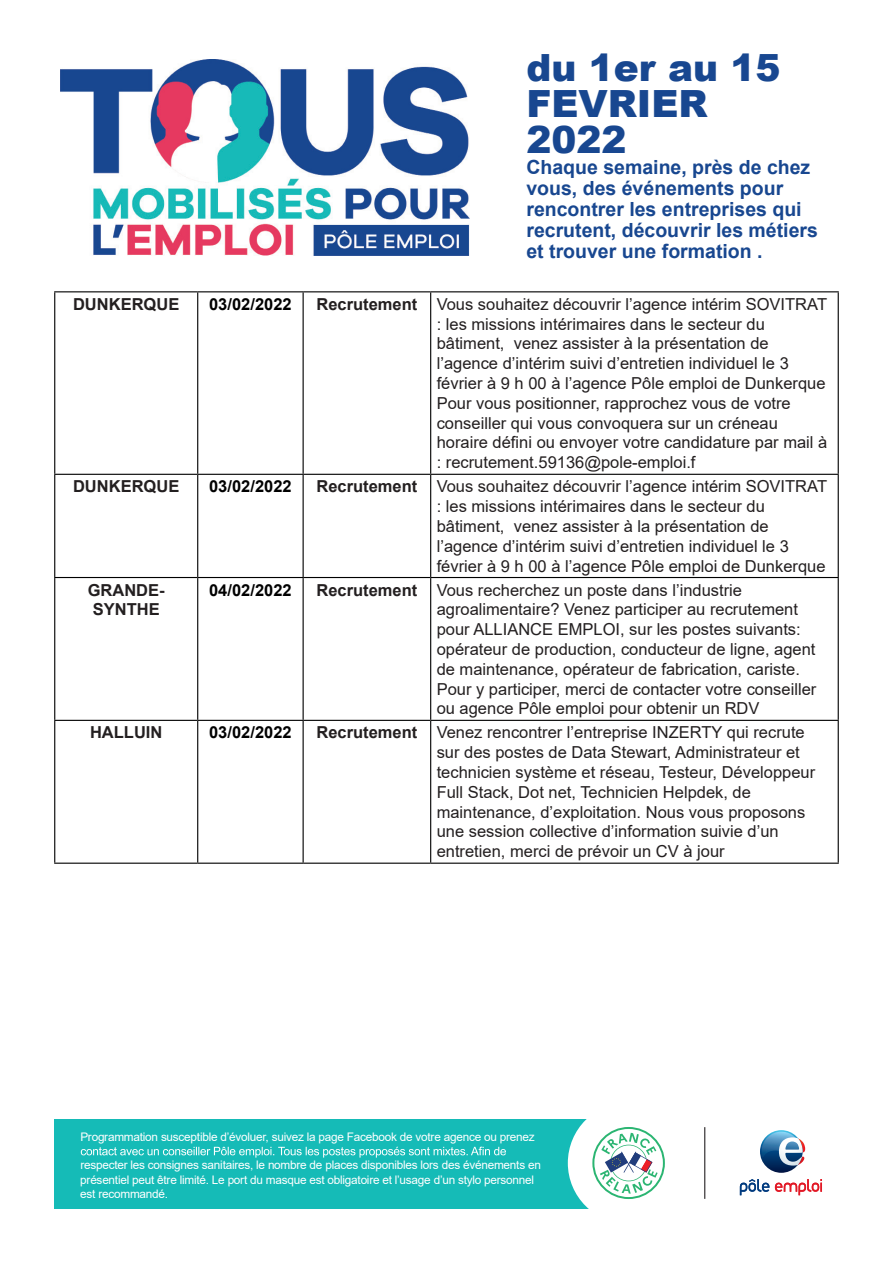
<style>
.page{position:relative;width:893px;height:1263px;background:#fff}
.page>*{position:absolute;margin:0;border:0;box-sizing:border-box;transform-origin:0 0}
.t1{font:900 37.5px/36px "Arial";color:#184790}
.t2{font:700 19.5px/21px "Arial";color:#184790}
.t3{font:16.5px/19.8px "Arial";color:#231f20}
.t4{font:700 16.5px/19.8px "Arial";color:#231f20;text-align:center}
.t5{font:700 16.5px "Arial";color:#000}
.t6{font:11.85px/14.1px "Arial";letter-spacing:-.02em;color:#fff}
</style>
<div class="page">
<img style="left:61px;top:59px;width:409px;height:196px">
<svg style="left:740px;top:1179px;width:29px;height:16px"></svg>
<svg style="left:775px;top:1179px;width:47px;height:16px"></svg>
<svg style="left:760px;top:1130px;width:43px;height:43px"></svg>
<svg style="left:761px;top:1131px;width:44px;height:34px"></svg>
<hr style="left:704px;top:1127px;width:1px;height:72px;background:#231f20">
<div style="left:54px;top:1120px;width:541px;height:89px;background:#15bbb7"></div>
<svg style="left:81px;top:1147px;width:425px;height:10px"></svg>
<svg style="left:568px;top:1120px;width:97px;height:89px"></svg>
<hr style="left:838px;top:292px;width:1px;height:182px;background:#000">
<hr style="left:838px;top:475px;width:1px;height:102px;background:#000">
<hr style="left:838px;top:578px;width:1px;height:142px;background:#000">
<hr style="left:838px;top:721px;width:1px;height:142px;background:#000">
<hr style="left:54px;top:292px;width:1px;height:182px;background:#000">
<hr style="left:197px;top:292px;width:1px;height:182px;background:#000">
<hr style="left:303px;top:292px;width:1px;height:182px;background:#000">
<hr style="left:430px;top:292px;width:1px;height:182px;background:#000">
<hr style="left:54px;top:475px;width:1px;height:102px;background:#000">
<hr style="left:197px;top:475px;width:1px;height:102px;background:#000">
<hr style="left:303px;top:475px;width:1px;height:102px;background:#000">
<hr style="left:430px;top:475px;width:1px;height:102px;background:#000">
<hr style="left:54px;top:578px;width:1px;height:142px;background:#000">
<hr style="left:197px;top:578px;width:1px;height:142px;background:#000">
<hr style="left:303px;top:578px;width:1px;height:142px;background:#000">
<hr style="left:430px;top:578px;width:1px;height:142px;background:#000">
<hr style="left:54px;top:721px;width:1px;height:142px;background:#000">
<hr style="left:197px;top:721px;width:1px;height:142px;background:#000">
<hr style="left:303px;top:721px;width:1px;height:142px;background:#000">
<hr style="left:430px;top:721px;width:1px;height:142px;background:#000">
<hr style="left:54px;top:291px;width:144px;height:1px;background:#000">
<hr style="left:198px;top:291px;width:105px;height:1px;background:#000">
<hr style="left:303px;top:291px;width:128px;height:1px;background:#000">
<hr style="left:431px;top:291px;width:408px;height:1px;background:#000">
<hr style="left:54px;top:474px;width:144px;height:1px;background:#000">
<hr style="left:198px;top:474px;width:105px;height:1px;background:#000">
<hr style="left:303px;top:474px;width:128px;height:1px;background:#000">
<hr style="left:431px;top:474px;width:408px;height:1px;background:#000">
<hr style="left:54px;top:577px;width:144px;height:1px;background:#000">
<hr style="left:198px;top:577px;width:105px;height:1px;background:#000">
<hr style="left:303px;top:577px;width:128px;height:1px;background:#000">
<hr style="left:431px;top:577px;width:408px;height:1px;background:#000">
<hr style="left:54px;top:720px;width:144px;height:1px;background:#000">
<hr style="left:198px;top:720px;width:105px;height:1px;background:#000">
<hr style="left:303px;top:720px;width:128px;height:1px;background:#000">
<hr style="left:431px;top:720px;width:408px;height:1px;background:#000">
<hr style="left:54px;top:863px;width:144px;height:1px;background:#000">
<hr style="left:198px;top:863px;width:105px;height:1px;background:#000">
<hr style="left:303px;top:863px;width:128px;height:1px;background:#000">
<hr style="left:431px;top:863px;width:408px;height:1px;background:#000">
<h1 class="t1" style="left:526px;top:48px;width:256px">du 1er au 15<br>FEVRIER<br>2022</h1>
<p class="t2" style="left:526px;top:157px;width:293px">Chaque semaine, près de chez vous, des événements pour rencontrer les entreprises qui recrutent, découvrir les métiers et trouver une formation .</p>
<p class="t4" style="left:73px;top:294px;width:108px">DUNKERQUE</p>
<p class="t5" style="left:209px;top:292px;width:84px">03/02/2022</p>
<p class="t4" style="left:316px;top:294px;width:102px">Recrutement</p>
<p class="t3" style="left:437px;top:294px;width:392px">Vous souhaitez découvrir l’agence intérim SOVITRAT : les missions intérimaires dans le secteur du bâtiment, venez assister à la présentation de l’agence d’intérim suivi d’entretien individuel le 3 février à 9 h 00 à l’agence Pôle emploi de Dunkerque Pour vous positionner, rapprochez vous de votre conseiller qui vous convoquera sur un créneau horaire défini ou envoyer votre candidature par mail à : recrutement.59136@pole-emploi.f</p>
<p class="t4" style="left:73px;top:477px;width:108px">DUNKERQUE</p>
<p class="t5" style="left:209px;top:475px;width:84px">03/02/2022</p>
<p class="t4" style="left:316px;top:477px;width:102px">Recrutement</p>
<p class="t3" style="left:437px;top:476px;width:392px">Vous souhaitez découvrir l’agence intérim SOVITRAT : les missions intérimaires dans le secteur du bâtiment, venez assister à la présentation de l’agence d’intérim suivi d’entretien individuel le 3 février à 9 h 00 à l’agence Pôle emploi de Dunkerque</p>
<p class="t4" style="left:88px;top:580px;width:78px">GRANDE-<br>SYNTHE</p>
<p class="t5" style="left:209px;top:578px;width:84px">04/02/2022</p>
<p class="t4" style="left:316px;top:580px;width:102px">Recrutement</p>
<p class="t3" style="left:437px;top:580px;width:381px">Vous recherchez un poste dans l’industrie agroalimentaire? Venez participer au recrutement pour ALLIANCE EMPLOI, sur les postes suivants: opérateur de production, conducteur de ligne, agent de maintenance, opérateur de fabrication, cariste.<br>Pour y participer, merci de contacter votre conseiller ou agence Pôle emploi pour obtenir un RDV</p>
<p class="t4" style="left:90px;top:723px;width:74px">HALLUIN</p>
<p class="t5" style="left:209px;top:721px;width:84px">03/02/2022</p>
<p class="t4" style="left:316px;top:723px;width:102px">Recrutement</p>
<p class="t3" style="left:437px;top:722px;width:380px">Venez rencontrer l’entreprise INZERTY qui recrute sur des postes de Data Stewart, Administrateur et technicien système et réseau, Testeur, Développeur Full Stack, Dot net, Technicien Helpdek, de maintenance, d’exploitation. Nous vous proposons une session collective d’information suivie d’un entretien, merci de prévoir un CV à jour</p>
<p class="t6" style="left:80px;top:1130px;width:456px">Programmation susceptible d’évoluer, suivez la page Facebook de votre agence ou prenez</p>
<p class="t6" style="left:80px;top:1158px;width:462px">respecter les consignes sanitaires, le nombre de places disponibles lors des événements en présentiel peut être limité. Le port du masque est obligatoire et l’usage d’un stylo personnel est recommandé.</p>
</div>
